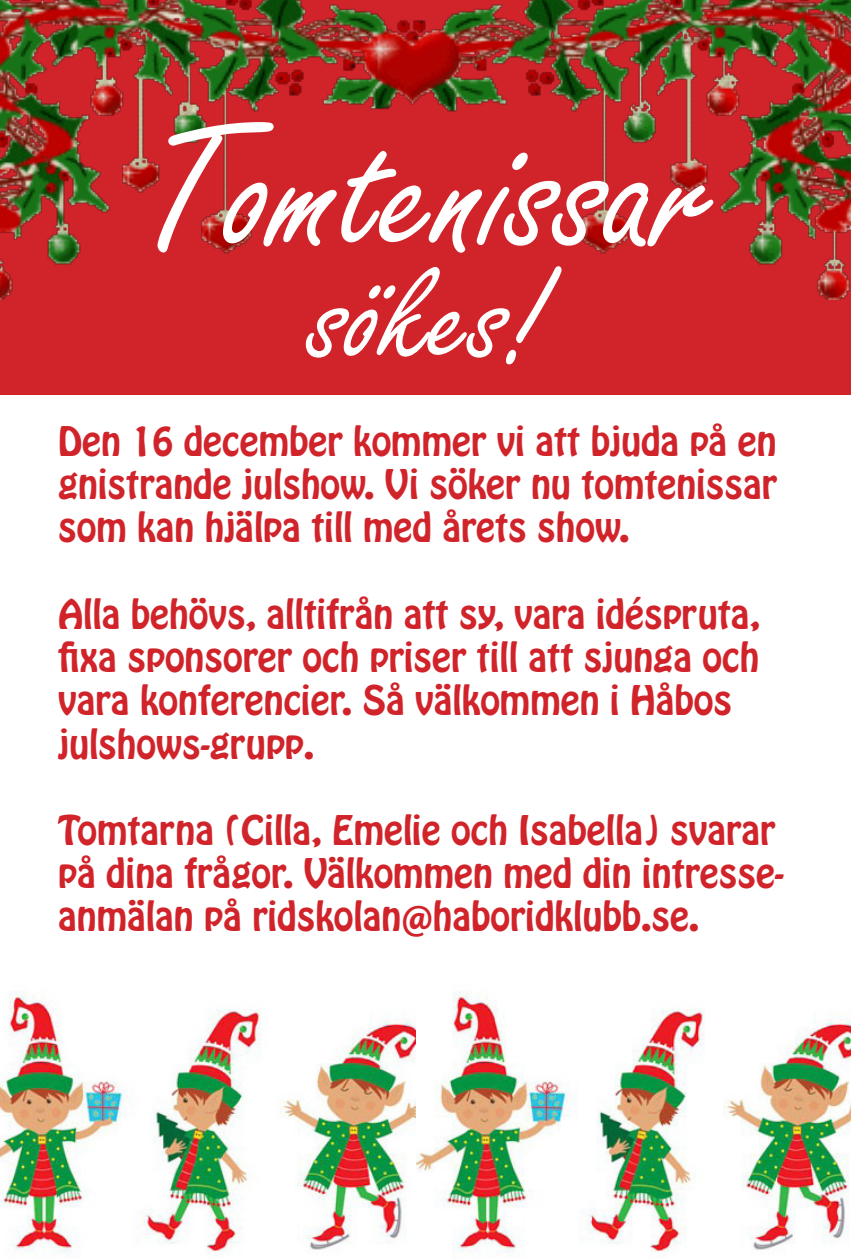
<style>
.page{position:relative;width:851px;height:1259px;background:#fff}
.page>*{position:absolute;margin:0;border:0;box-sizing:border-box;transform-origin:0 0}
.t1{font:189px "Freestyle Script";color:#fff}
.t2{font:144px "Freestyle Script";color:#fff}
.t3{font:36px/43.2px "Hobo Std";color:#d1232a}
</style>
<div class="page">
<div style="left:0;top:0;width:850px;height:394px;background:#d1232a"></div>
<img style="left:0;top:991px;width:417px;height:266px">
<img style="left:417px;top:991px;width:433px;height:266px">
<img style="left:0;top:0;width:850px;height:300px">
<p class="t1" style="left:144px;top:88px;width:572px">Tomtenissar</p>
<p class="t2" style="left:312px;top:238px;width:236px">sökes!</p>
<p class="t3" style="left:58px;top:420px;width:720px;text-align:justify">Den 16 december kommer vi att bjuda på en gnistrande julshow. Vi söker nu tomtenissar som kan hjälpa till med årets show.</p>
<p class="t3" style="left:58px;top:593px;width:703px">Alla behövs, alltifrån att sy, vara idéspruta, fixa sponsorer och priser till att sjunga och vara konferencier. Så välkommen i Håbos julshows-grupp.</p>
<p class="t3" style="left:58px;top:809px;width:727px">Tomtarna (Cilla, Emelie och Isabella) svarar på dina frågor. Välkommen med din intresse&shy;anmälan på ridskolan@haboridklubb.se.</p>
</div>
